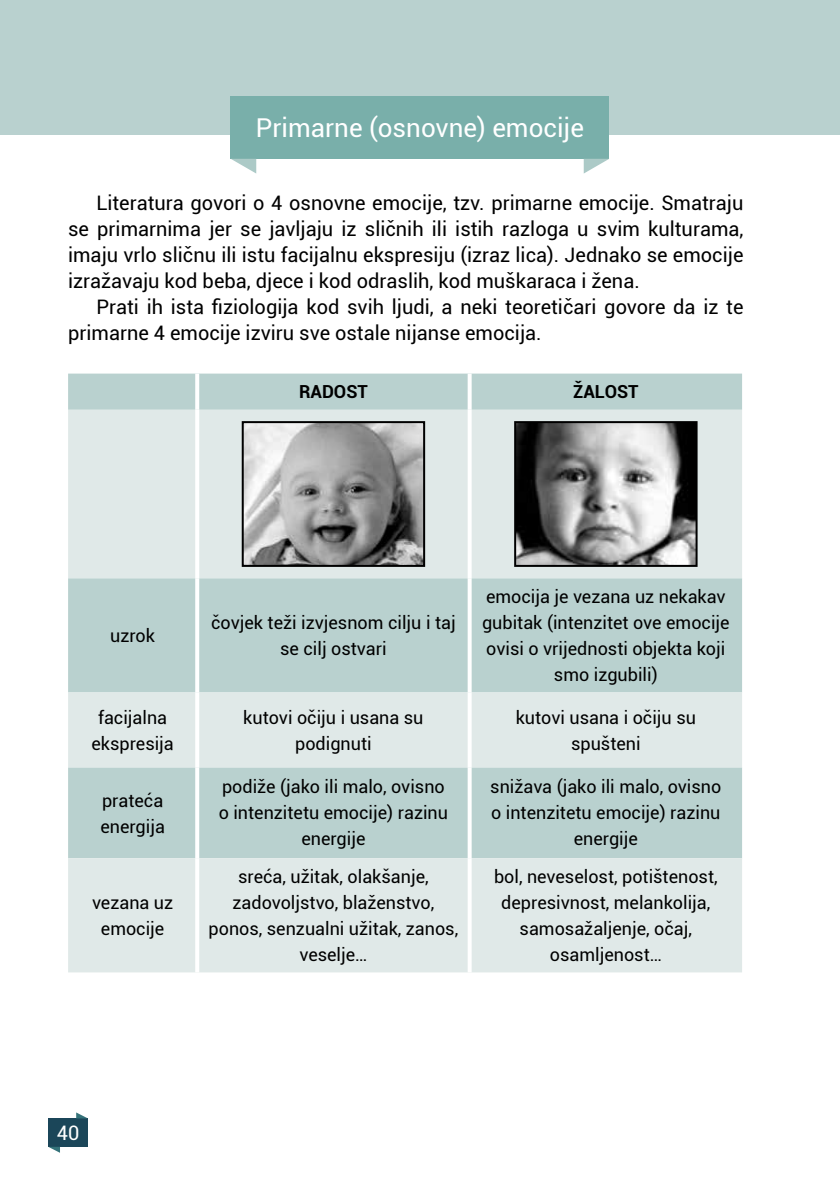
<style>
.page{position:relative;width:840px;height:1191px;background:#fff}
.page>*{position:absolute;margin:0;border:0;box-sizing:border-box;transform-origin:0 0}
.t1{font:26px "Roboto";color:#fff}
.t2{font:20px/26px "Roboto";color:#000;text-align:justify}
.t3{font:20px "Roboto";color:#fff}
.t4{font:18px/26px "Roboto";color:#000;text-align:center}
.t5{font:700 18px "Roboto";color:#000}
</style>
<div class="page">
<div style="left:48px;top:1118px;width:40px;height:28px;background:#1b4659"></div>
<svg style="left:48px;top:1146px;width:12px;height:6px"></svg>
<svg style="left:76px;top:1112px;width:11px;height:6px"></svg>
<div style="left:68px;top:373px;width:673px;height:37px;background:#b9d1cf"></div>
<svg style="left:68px;top:410px;width:673px;height:562px;background:#cfdedd"></svg>
<svg style="left:195px;top:373px;width:4px;height:37px"></svg>
<svg style="left:467px;top:373px;width:4px;height:37px"></svg>
<hr style="left:195px;top:410px;width:4px;height:168px;background:#fff">
<svg style="left:467px;top:410px;width:4px;height:168px"></svg>
<svg style="left:195px;top:578px;width:4px;height:114px"></svg>
<svg style="left:467px;top:578px;width:4px;height:114px"></svg>
<hr style="left:195px;top:692px;width:4px;height:75px;background:#fff">
<svg style="left:467px;top:692px;width:4px;height:75px"></svg>
<svg style="left:195px;top:767px;width:4px;height:91px"></svg>
<svg style="left:467px;top:767px;width:4px;height:91px"></svg>
<hr style="left:195px;top:858px;width:4px;height:114px;background:#fff">
<svg style="left:467px;top:858px;width:4px;height:114px"></svg>
<img style="left:244px;top:424px;width:178px;height:140px">
<div style="left:241px;top:421px;width:184px;height:146px;border:2px solid #000"></div>
<img style="left:517px;top:424px;width:177px;height:140px">
<div style="left:514px;top:421px;width:183px;height:146px;border:2px solid #000"></div>
<div style="left:0;top:0;width:839px;height:135px;background:#b9d1cf"></div>
<div style="left:230px;top:96px;width:379px;height:63px;background:#79afaa"></div>
<svg style="left:231px;top:159px;width:25px;height:14px"></svg>
<svg style="left:583px;top:159px;width:26px;height:14px"></svg>
<h1 class="t1" style="left:256px;top:110px;width:329px">Primarne (osnovne) emocije</h1>
<p class="t2" style="left:68px;top:189px;width:676px;text-indent:28px">Literatura govori o 4 osnovne emocije, tzv. primarne emocije. Smatraju se primarnima jer se javljaju iz sličnih ili istih razloga u svim kulturama, imaju vrlo sličnu ili istu facijalnu ekspresiju (izraz lica). Jednako se emocije izražavaju kod beba, djece i kod odraslih, kod muškaraca i žena.</p>
<p class="t2" style="left:68px;top:293px;width:676px;text-indent:28px">Prati ih ista fiziologija kod svih ljudi, a neki teoretičari govore da iz te primarne 4 emocije izviru sve ostale nijanse emocija.</p>
<p class="t5" style="left:299px;top:379px;width:70px">RADOST</p>
<p class="t5" style="left:572px;top:379px;width:67px">ŽALOST</p>
<p class="t4" style="left:110px;top:622px;width:46px">uzrok</p>
<p class="t4" style="left:211px;top:609px;width:246px">čovjek teži izvjesnom cilju i taj se cilj ostvari</p>
<p class="t4" style="left:482px;top:583px;width:249px">emocija je vezana uz nekakav gubitak (intenzitet ove emocije ovisi o vrijednosti objekta koji smo izgubili)</p>
<p class="t4" style="left:91px;top:703px;width:84px">facijalna ekspresija</p>
<p class="t4" style="left:243px;top:703px;width:182px">kutovi očiju i usana su podignuti</p>
<p class="t4" style="left:515px;top:703px;width:182px">kutovi usana i očiju su spušteni</p>
<p class="t4" style="left:100px;top:786px;width:66px;text-align:left">prateća energija</p>
<p class="t4" style="left:218px;top:773px;width:231px">podiže (jako ili malo, ovisno o intenzitetu emocije) razinu energije</p>
<p class="t4" style="left:490px;top:773px;width:232px">snižava (jako ili malo, ovisno o intenzitetu emocije) razinu energije</p>
<p class="t4" style="left:92px;top:889px;width:83px">vezana uz emocije</p>
<p class="t4" style="left:208px;top:863px;width:251px">sreća, užitak, olakšanje, zadovoljstvo, blaženstvo, ponos, senzualni užitak, zanos, veselje…</p>
<p class="t4" style="left:493px;top:863px;width:225px">bol, neveselost, potištenost, depresivnost, melankolija, samosažaljenje, očaj, osamljenost…</p>
<p class="t3" style="left:57px;top:1119px;width:24px">40</p>
</div>
